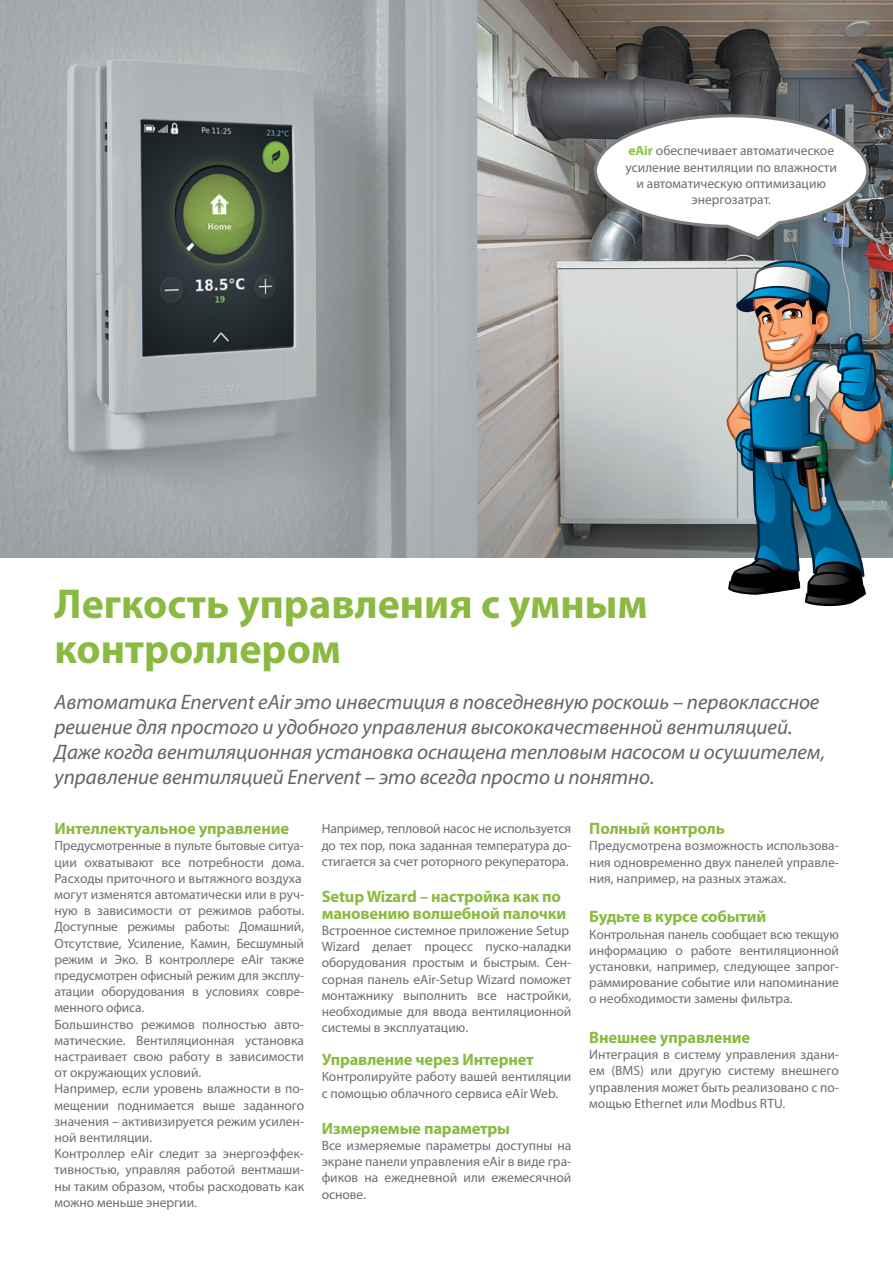
<style>
.page{position:relative;width:893px;height:1263px;background:#fff}
.page>*{position:absolute;margin:0;border:0;box-sizing:border-box;transform-origin:0 0}
.t1{font:700 42px/45px "Myriad Pro";color:#8aba41}
.t2{font:italic 21px/25.2px "Myriad Pro";letter-spacing:-.005em;color:#636466}
.t3{font:700 16.5px/16.5px "Myriad Pro";letter-spacing:-.01em;color:#8aba41}
.t4{font:13.5px/16.2px "Myriad Pro";color:#6d6e71;text-align:justify}
.s1{font-weight:700;color:#8dc63f}
</style>
<div class="page">
<img style="left:0;top:0;width:893px;height:557px">
<svg style="left:726px;top:260px;width:160px;height:346px;background:#6a8089"></svg>
<svg style="left:593px;top:114px;width:276px;height:126px"></svg>
<p class="t4" style="left:626px;top:143px;width:213px;text-align:center"><span class="s1">eAir</span> обеспечивает автоматическое усиление вентиляции по влажности и автоматическую оптимизацию энергозатрат.</p>
<h1 class="t1" style="left:55px;top:580px;width:594px">Легкость управления с умным контроллером</h1>
<p class="t2" style="left:55px;top:688px;width:772px">Автоматика Enervent eAir это инвестиция в повседневную роскошь – первоклассное решение для простого и удобного управления высококачественной вентиляцией.<br>Даже когда вентиляционная установка оснащена тепловым насосом и осушителем, управление вентиляцией Enervent – это всегда просто и понятно.</p>
<p class="t3" style="left:54px;top:820px;width:236px">Интеллектуальное управление</p>
<p class="t4" style="left:54px;top:837px;width:251px;text-align:left">Предусмотренные в пульте бытовые ситуа&shy;ции охватывают все потребности дома.<br>Расходы приточного и вытяжного воздуха могут изменятся автоматически или в руч&shy;ную в зависимости от режимов работы.<br>Доступные режимы работы: Домашний, Отсутствие, Усиление, Камин, Бесшумный режим и Эко. В контроллере eAir также предусмотрен офисный режим для эксплу&shy;атации оборудования в условиях совре&shy;менного офиса.<br>Большинство режимов полностью авто&shy;матические. Вентиляционная установка настраивает свою работу в зависимости от окружающих условий.<br>Например, если уровень влажности в по&shy;мещении поднимается выше заданного значения – активизируется режим усилен&shy;ной вентиляции.<br>Контроллер eAir следит за энергоэффек&shy;тивностью, управляя работой вентмаши&shy;ны таким образом, чтобы расходовать как можно меньше энергии.</p>
<p class="t3" style="left:589px;top:820px;width:137px">Полный контроль</p>
<p class="t4" style="left:589px;top:837px;width:251px">Предусмотрена возможность использова&shy;ния одновременно двух панелей управле&shy;ния, например, на разных этажах.</p>
<p class="t3" style="left:589px;top:908px;width:179px">Будьте в курсе событий</p>
<p class="t4" style="left:589px;top:926px;width:251px">Контрольная панель сообщает всю текщую информацию о работе вентиляционной установки, например, следующее запрог&shy;раммирование событие или напоминание о необходимости замены фильтра.</p>
<p class="t3" style="left:589px;top:1029px;width:162px">Внешнее управление</p>
<p class="t4" style="left:589px;top:1046px;width:251px">Интеграция в систему управления здани&shy;ем (BMS) или другую систему внешнего управления может быть реализовано с по&shy;мощью Ethernet или Modbus RTU.</p>
<p class="t4" style="left:322px;top:821px;width:251px">Например, тепловой насос не используется до тех пор, пока заданная температура до&shy;стигается за счет роторного рекуператора.</p>
<p class="t3" style="left:322px;top:888px;width:246px">Setup Wizard – настройка как по мановению волшебной палочки</p>
<p class="t4" style="left:322px;top:922px;width:251px;text-align:left">Встроенное системное приложение Setup Wizard делает процесс пуско-наладки оборудования простым и быстрым. Сен&shy;сорная панель eAir-Setup Wizard поможет монтажнику выполнить все настройки, необходимые для ввода вентиляционной системы в эксплуатацию.</p>
<p class="t3" style="left:322px;top:1051px;width:214px">Управление через Интернет</p>
<p class="t4" style="left:322px;top:1068px;width:251px">Контролируйте работу вашей вентиляции с помощью облачного сервиса eAir Web.</p>
<p class="t3" style="left:322px;top:1119px;width:190px">Измеряемые параметры</p>
<p class="t4" style="left:322px;top:1137px;width:251px">Все измеряемые параметры доступны на экране панели управления eAir в виде гра&shy;фиков на ежедневной или ежемесячной основе.</p>
</div>
